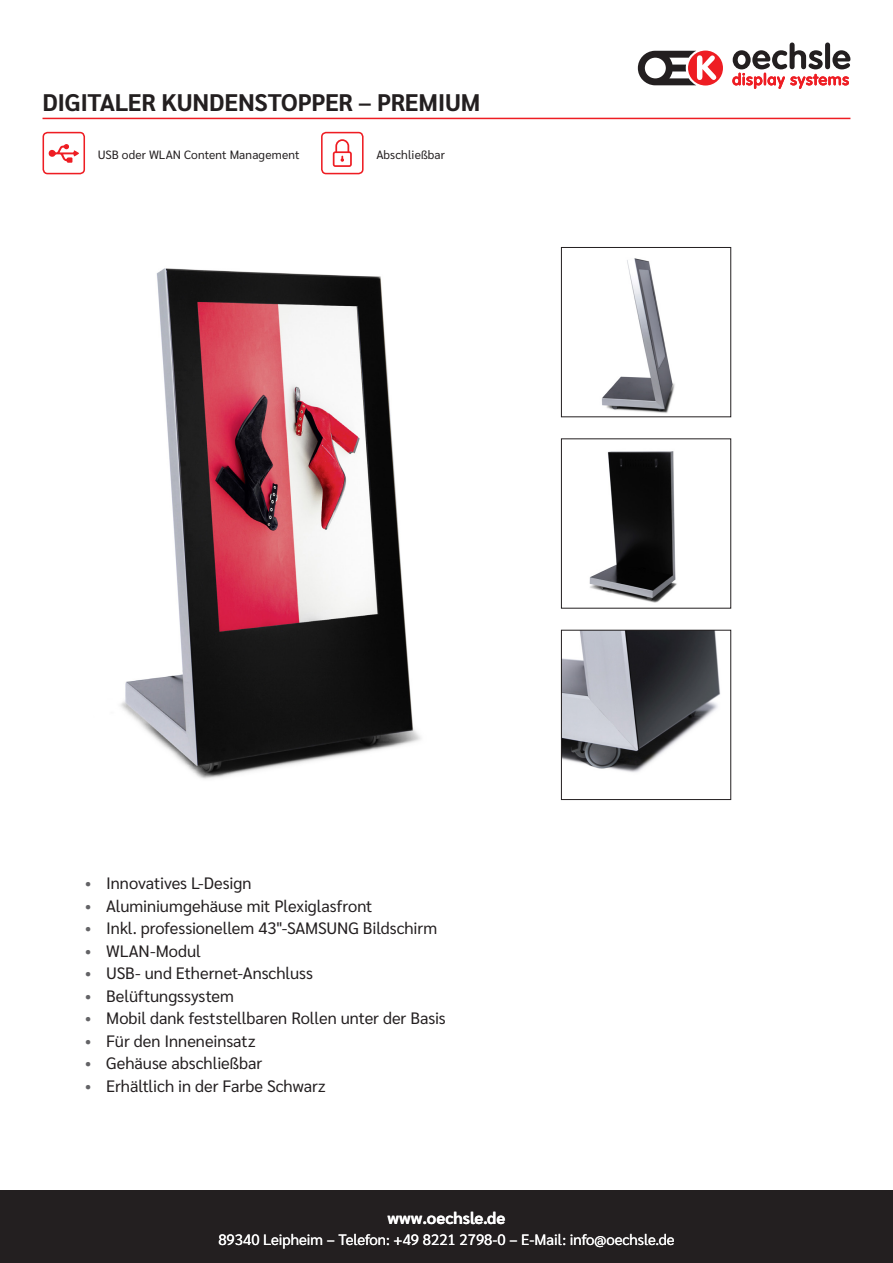
<style>
.page{position:relative;width:893px;height:1263px;background:#fff}
.page>*{position:absolute;margin:0;border:0;box-sizing:border-box;transform-origin:0 0}
.Produktname_DE{font:700 24px "Sarabun";letter-spacing:-.015em;color:#231f20}
.t1{font:16.5px "Sarabun";letter-spacing:-.005em;color:#231f20}
.t2{font:700 16.5px "Sarabun";color:#fff}
.t3{font:15px "Sarabun";color:#fff}
.Eigenschaften_DE{font:12px "Sarabun";letter-spacing:.01em;color:#231f20}
.s1{color:#636366}
</style>
<div class="page">
<div style="left:0;top:1191px;width:893px;height:72px;background:#231f20"></div>
<svg style="left:732px;top:43px;width:118px;height:46px"></svg>
<svg style="left:638px;top:51px;width:85px;height:35px"></svg>
<img style="left:120px;top:268px;width:301px;height:511px">
<img style="left:601px;top:258px;width:74px;height:155px">
<div style="left:561px;top:247px;width:170px;height:170px;border:1px solid #231f20"></div>
<img style="left:589px;top:451px;width:88px;height:152px">
<div style="left:561px;top:438px;width:170px;height:170px;border:1px solid #231f20"></div>
<img style="left:563px;top:632px;width:158px;height:141px">
<div style="left:561px;top:630px;width:170px;height:170px;border:1px solid #231f20"></div>
<hr style="left:43px;top:118px;width:807px;height:1px;background:#ee1d23">
<div style="left:43px;top:132px;width:42px;height:42px;border:2px solid #ee1d23;border-radius:4px"></div>
<svg style="left:49px;top:144px;width:30px;height:19px"></svg>
<svg style="left:333px;top:139px;width:19px;height:28px"></svg>
<div style="left:321px;top:132px;width:43px;height:42px;border:2px solid #ee1d23;border-radius:4px"></div>
<p class="Produktname_DE" style="left:43px;top:88px;width:439px">DIGITALER KUNDENSTOPPER – PREMIUM</p>
<p class="Eigenschaften_DE" style="left:98px;top:148px;width:203px">USB oder WLAN Content Management</p>
<p class="Eigenschaften_DE" style="left:376px;top:148px;width:70px">Abschließbar</p>
<p class="t1" style="left:85px;top:874px;width:168px"><span class="s1">•</span> Innovatives L-Design</p>
<p class="t1" style="left:85px;top:896px;width:289px"><span class="s1">•</span> Aluminiumgehäuse mit Plexiglasfront</p>
<p class="t1" style="left:85px;top:919px;width:354px"><span class="s1">•</span> Inkl. professionellem 43"-SAMSUNG Bildschirm</p>
<p class="t1" style="left:85px;top:941px;width:117px"><span class="s1">•</span> WLAN-Modul</p>
<p class="t1" style="left:85px;top:964px;width:229px"><span class="s1">•</span> USB- und Ethernet-Anschluss</p>
<p class="t1" style="left:85px;top:986px;width:150px"><span class="s1">•</span> Belüftungssystem</p>
<p class="t1" style="left:85px;top:1009px;width:362px"><span class="s1">•</span> Mobil dank feststellbaren Rollen unter der Basis</p>
<p class="t1" style="left:85px;top:1031px;width:172px"><span class="s1">•</span> Für den Inneneinsatz</p>
<p class="t1" style="left:85px;top:1054px;width:179px"><span class="s1">•</span> Gehäuse abschließbar</p>
<p class="t1" style="left:85px;top:1076px;width:242px"><span class="s1">•</span> Erhältlich in der Farbe Schwarz</p>
<p class="t2" style="left:387px;top:1209px;width:119px">www.oechsle.de</p>
<p class="t3" style="left:218px;top:1231px;width:458px">89340 Leipheim – Telefon: +49 8221 2798-0 – E-Mail: info@oechsle.de</p>
</div>
